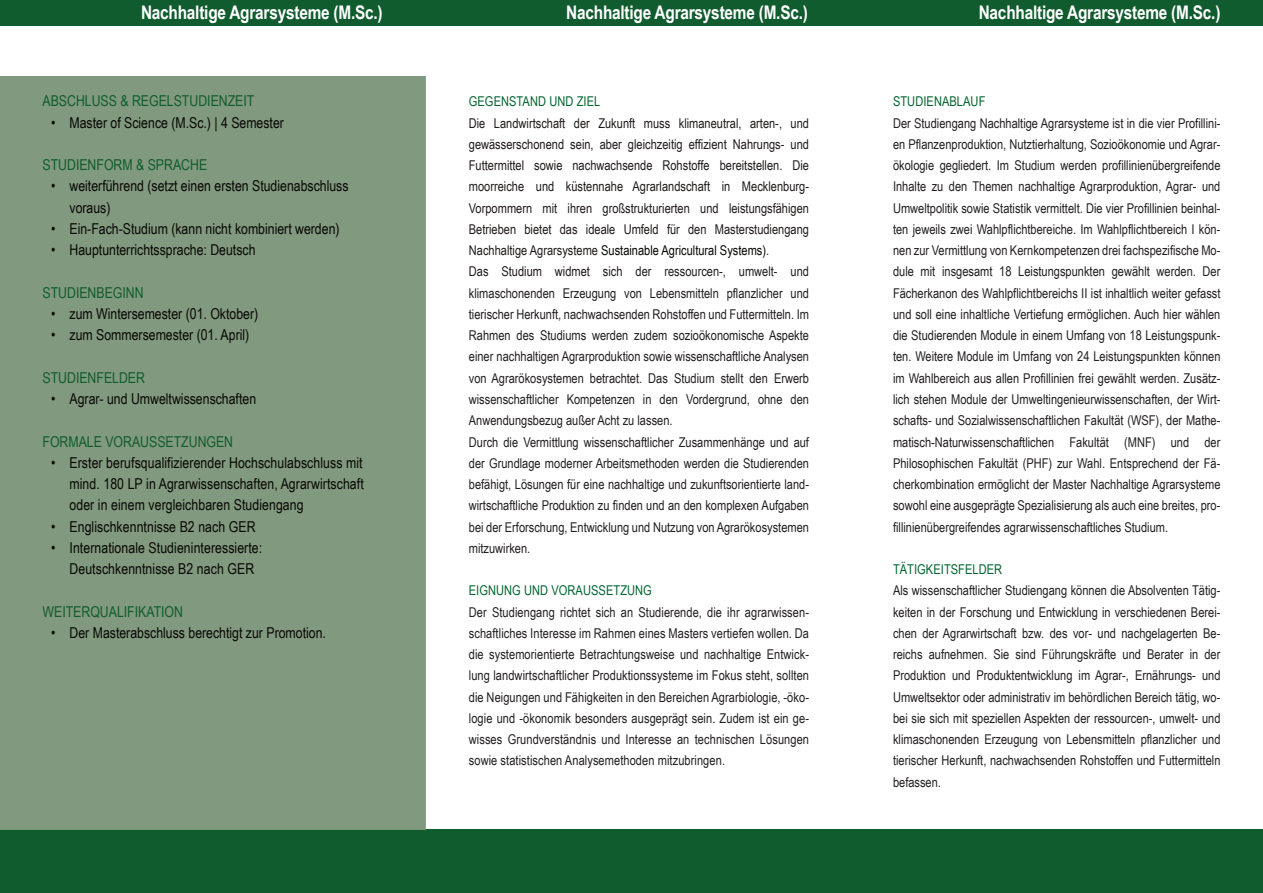
<style>
.page{position:relative;width:1263px;height:893px;background:#fff}
.page>*{position:absolute;margin:0;border:0;box-sizing:border-box;transform-origin:0 0}
.t1{font:700 18.75px "Arial Narrow";letter-spacing:-.01em;color:#fff}
.t2{font:15px/21.3px "Arial Narrow";color:#080704}
.t3{font:15px "Arial Narrow";color:#115c2f}
.t4{font:13.5px/21.3px "Arial Narrow";color:#231f20;text-align:justify}
.t5{font:13.5px "Arial Narrow";letter-spacing:.005em;color:#00652e}
.s1{color:#201b1a}
.s2{color:#080704}
</style>
<div class="page">
<div style="left:0;top:829px;width:1263px;height:64px;background:#115c2f"></div>
<div style="left:0;top:0;width:1263px;height:26px;background:#115c2f"></div>
<h1 class="t1" style="left:141px;top:6px;width:243px">Nachhaltige Agrarsysteme (M.Sc.)</h1>
<h1 class="t1" style="left:566px;top:6px;width:243px">Nachhaltige Agrarsysteme (M.Sc.)</h1>
<h1 class="t1" style="left:979px;top:6px;width:243px">Nachhaltige Agrarsysteme (M.Sc.)</h1>
<p class="t3" style="left:43px;top:95px;width:213px">ABSCHLUSS &amp; REGELSTUDIENZEIT</p>
<p class="t2" style="left:51px;top:113px;width:234px">• Master of Science (M.Sc.) | 4 Semester</p>
<p class="t3" style="left:43px;top:159px;width:166px">STUDIENFORM &amp; SPRACHE</p>
<p class="t2" style="left:70px;top:177px;width:281px;text-indent:-18px">• weiterführend (setzt einen ersten Studienabschluss voraus)</p>
<p class="t2" style="left:51px;top:219px;width:290px">• Ein-Fach-Studium (kann nicht kombiniert werden)</p>
<p class="t2" style="left:51px;top:241px;width:206px">• Hauptunterrichtssprache: Deutsch</p>
<p class="t3" style="left:43px;top:287px;width:103px">STUDIENBEGINN</p>
<p class="t2" style="left:51px;top:304px;width:209px">• zum Wintersemester (01. Oktober)</p>
<p class="t2" style="left:51px;top:326px;width:200px">• zum Sommersemester (01. April)</p>
<p class="t3" style="left:43px;top:372px;width:104px">STUDIENFELDER</p>
<p class="t2" style="left:51px;top:389px;width:207px">• Agrar- und Umweltwissenschaften</p>
<p class="t3" style="left:43px;top:436px;width:192px">FORMALE VORAUSSETZUNGEN</p>
<p class="t2" style="left:70px;top:453px;width:296px;text-align:justify;text-indent:-18px">• Erster berufsqualifizierender Hochschulabschluss mit mind. 180 LP in Agrarwissenschaften, Agrarwirtschaft oder in einem vergleichbaren Studiengang</p>
<p class="t2" style="left:51px;top:517px;width:206px">• Englischkenntnisse B2 nach GER</p>
<p class="t2" style="left:70px;top:538px;width:194px;text-indent:-18px">• Internationale Studieninteressierte:<br>Deutschkenntnisse B2 nach GER</p>
<p class="t3" style="left:43px;top:606px;width:142px">WEITERQUALIFIKATION</p>
<p class="t2" style="left:51px;top:623px;width:276px">• Der Masterabschluss berechtigt zur Promotion.</p>
<p class="t5" style="left:469px;top:96px;width:133px">GEGENSTAND UND ZIEL</p>
<p class="t4" style="left:469px;top:113px;width:342px;text-align:left"><span class="s1">Die Landwirtschaft der Zukunft muss klimaneutral, arten-, und gewässerschonend sein, aber gleichzeitig effizient Nahrungs- und Futtermittel sowie nachwachsende Rohstoffe bereitstellen. Die moorreiche und küstennahe Agrarlandschaft in Mecklenburg-Vorpommern mit ihren großstrukturierten und leistungsfähigen Betrieben bietet das ideale Umfeld für den Masterstudiengang Nachhaltige Agrarsysteme</span> <span class="s2">Sustainable Agricultural Systems)</span><span class="s1">.<br>Das Studium widmet sich</span> der ressourcen-, umwelt- und klimaschonenden Erzeugung von Lebensmitteln pflanzlicher und tierischer Herkunft, nachwachsenden Rohstoffen und Futtermitteln. Im Rahmen des Studiums werden zudem sozioökonomische Aspekte einer nachhaltigen Agrarproduktion sowie wissenschaftliche Analysen von Agrarökosystemen betrachtet. Das Studium stellt den Erwerb wissenschaftlicher Kompetenzen in den Vordergrund, ohne den Anwendungsbezug außer Acht zu lassen.<br>Durch die Vermittlung wissenschaftlicher Zusammenhänge und auf der Grundlage moderner Arbeitsmethoden werden die Studierenden befähigt, Lösungen für eine nachhaltige und zukunftsorientierte land&shy;wirtschaftliche Produktion zu finden und an den komplexen Aufgaben bei der Erforschung, Entwicklung und Nutzung von Agrarökosystemen mitzuwirken.</p>
<p class="t5" style="left:469px;top:585px;width:185px">EIGNUNG UND VORAUSSETZUNG</p>
<p class="t4" style="left:469px;top:602px;width:342px">Der Studiengang richtet sich an Studierende, die ihr agrarwissen&shy;schaftliches Interesse im Rahmen eines Masters vertiefen wollen. Da die systemorientierte Betrachtungsweise und nachhaltige Entwick&shy;lung landwirtschaftlicher Produktionssysteme im Fokus steht, sollten die Neigungen und Fähigkeiten in den Bereichen Agrarbiologie, -öko&shy;logie und -ökonomik besonders ausgeprägt sein. Zudem ist ein ge&shy;wisses Grundverständnis und Interesse an technischen Lösungen sowie statistischen Analysemethoden mitzubringen.</p>
<p class="t5" style="left:893px;top:96px;width:94px">STUDIENABLAUF</p>
<p class="t4" style="left:893px;top:113px;width:329px">Der Studiengang Nachhaltige Agrarsysteme ist in die vier Profillini&shy;en Pflanzenproduktion, Nutztierhaltung, Sozioökonomie und Agrar&shy;ökologie gegliedert. Im Studium werden profillinienübergreifende Inhalte zu den Themen nachhaltige Agrarproduktion, Agrar- und Umweltpolitik sowie Statistik vermittelt. Die vier Profillinien beinhal&shy;ten jeweils zwei Wahlpflichtbereiche. Im Wahlpflichtbereich I kön&shy;nen zur Vermittlung von Kernkompetenzen drei fachspezifische Mo&shy;dule mit insgesamt 18 Leistungspunkten gewählt werden. Der Fächerkanon des Wahlpflichtbereichs II ist inhaltlich weiter gefasst und soll eine inhaltliche Vertiefung ermöglichen. Auch hier wählen die Studierenden Module in einem Umfang von 18 Leistungspunk&shy;ten. Weitere Module im Umfang von 24 Leistungspunkten können im Wahlbereich aus allen Profillinien frei gewählt werden. Zusätz&shy;lich stehen Module der Umweltingenieurwissenschaften, der Wirt&shy;schafts- und Sozialwissenschaftlichen Fakultät (WSF), der Mathe&shy;matisch-Naturwissenschaftlichen Fakultät (MNF) und der Philosophischen Fakultät (PHF) zur Wahl. Entsprechend der Fä&shy;cherkombination ermöglicht der Master Nachhaltige Agrarsysteme sowohl eine ausgeprägte Spezialisierung als auch eine breites, pro&shy;fillinienübergreifendes agrarwissenschaftliches Studium.</p>
<p class="t5" style="left:893px;top:564px;width:111px">TÄTIGKEITSFELDER</p>
<p class="t4" style="left:893px;top:581px;width:329px">Als wissenschaftlicher Studiengang können die Absolventen Tätig&shy;keiten in der Forschung und Entwicklung in verschiedenen Berei&shy;chen der Agrarwirtschaft bzw. des vor- und nachgelagerten Be&shy;reichs aufnehmen. Sie sind Führungskräfte und Berater in der Produktion und Produktentwicklung im Agrar-, Ernährungs- und Umweltsektor oder administrativ im behördlichen Bereich tätig, wo&shy;bei sie sich mit speziellen Aspekten der ressourcen-, umwelt- und klimaschonenden Erzeugung von Lebensmitteln pflanzlicher und tierischer Herkunft, nachwachsenden Rohstoffen und Futtermitteln befassen.</p>
</div>
